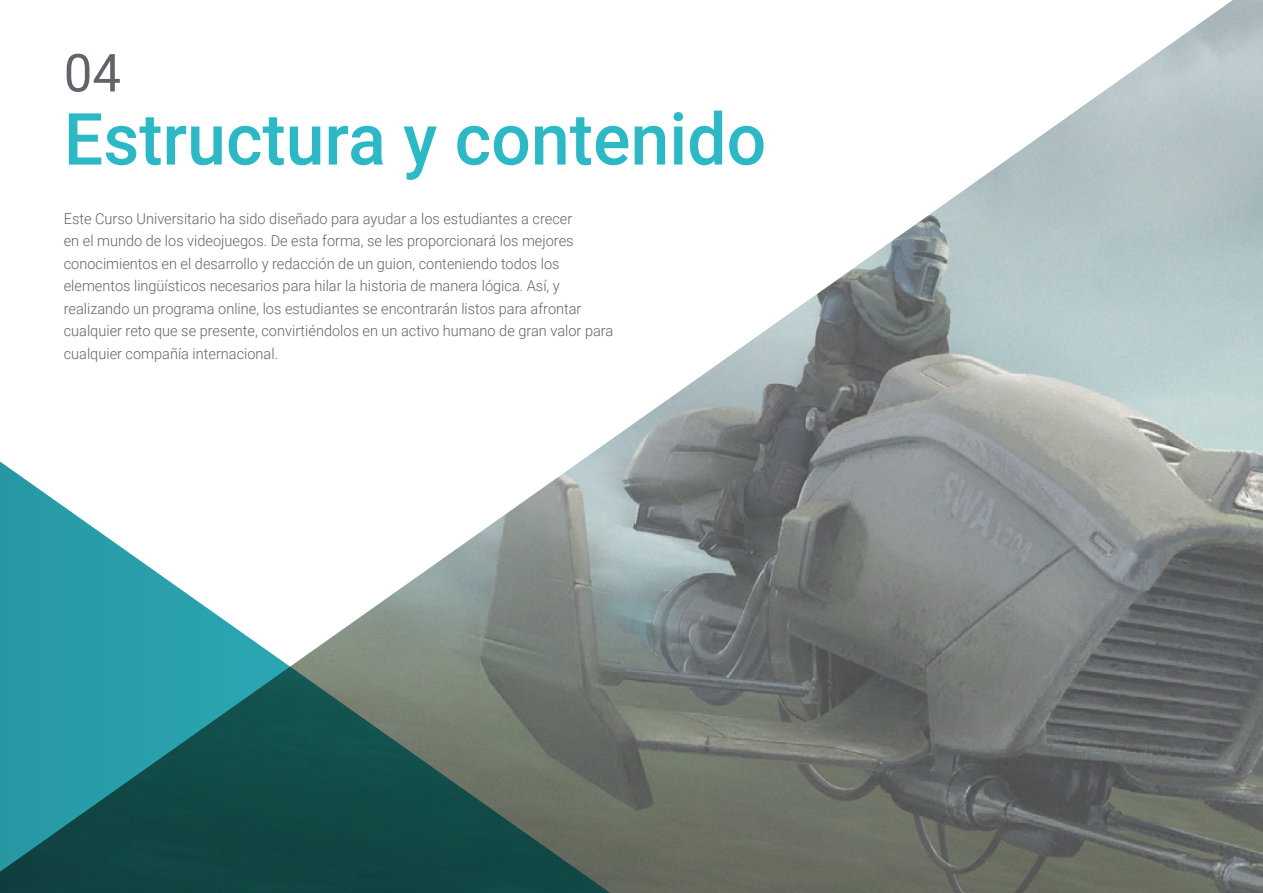
<style>
.page{position:relative;width:1263px;height:893px;background:#fff}
.page>*{position:absolute;margin:0;border:0;box-sizing:border-box;transform-origin:0 0}
.t1{font:500 72px "Roboto";color:#2db8c5}
.t2{font:52.5px "Roboto";color:#61646a}
.t3{font:300 15px/22.5px "Roboto";color:#61646a}
</style>
<div class="page">
<img style="left:602px;top:0;width:661px;height:893px">
<svg style="left:0;top:446px;width:640px;height:447px"></svg>
<h2 class="t2" style="left:64px;top:36px;width:59px">04</h2>
<h1 class="t1" style="left:64px;top:89px;width:704px">Estructura y contenido</h1>
<p class="t3" style="left:64px;top:207px;width:551px">Este Curso Universitario ha sido diseñado para ayudar a los estudiantes a crecer<br>en el mundo de los videojuegos. De esta forma, se les proporcionará los mejores conocimientos en el desarrollo y redacción de un guion, conteniendo todos los elementos lingüísticos necesarios para hilar la historia de manera lógica. Así, y realizando un programa online, los estudiantes se encontrarán listos para afrontar cualquier reto que se presente, convirtiéndolos en un activo humano de gran valor para cualquier compañía internacional.</p>
</div>
